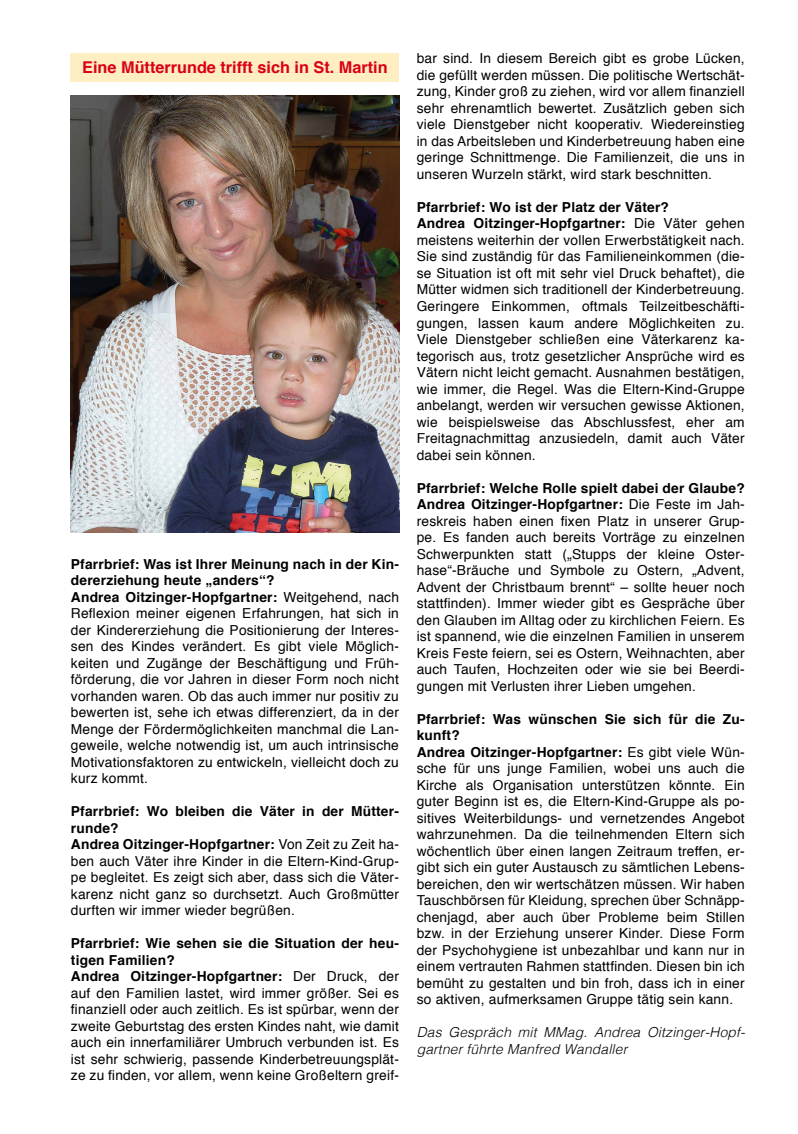
<style>
.page{position:relative;width:798px;height:1134px;background:#fff}
.page>*{position:absolute;margin:0;border:0;box-sizing:border-box;transform-origin:0 0}
.t1{font:700 16.25px "Helvetica";color:#da0015}
.t2{font:13.75px/16.5px "Helvetica";letter-spacing:.015em;color:#000}
.t3{font:italic 300 13.75px/16.5px "Helvetica";letter-spacing:.015em;color:#000}
.s1{font-weight:700}
</style>
<div class="page">
<div style="left:71px;top:53px;width:328px;height:29px;background:#ffeec2"></div>
<img style="left:71px;top:96px;width:328px;height:437px">
<p class="t1" style="left:82px;top:54px;width:307px">Eine Mütterrunde trifft sich in St. Martin</p>
<p class="t2" style="left:71px;top:556px;width:329px"><span class="s1">Pfarrbrief: Was ist Ihrer Meinung nach in der Kin&shy;dererziehung heute „anders“?<br>Andrea Oitzinger-Hopfgartner:</span> Weitgehend, nach Reflexion meiner eigenen Erfahrungen, hat sich in der Kindererziehung die Positionierung der Interes&shy;sen des Kindes verändert. Es gibt viele Möglich&shy;keiten und Zugänge der Beschäftigung und Früh&shy;förderung, die vor Jahren in dieser Form noch nicht vorhanden waren. Ob das auch immer nur positiv zu bewerten ist, sehe ich etwas differenziert, da in der Menge der Fördermöglichkeiten manchmal die Lan&shy;geweile, welche notwendig ist, um auch intrinsische Motivationsfaktoren zu entwickeln, vielleicht doch zu kurz kommt.</p>
<p class="t2" style="left:71px;top:804px;width:329px"><span class="s1">Pfarrbrief: Wo bleiben die Väter in der Mütter&shy;runde?<br>Andrea Oitzinger-Hopfgartner:</span> Von Zeit zu Zeit ha&shy;ben auch Väter ihre Kinder in die Eltern-Kind-Grup&shy;pe begleitet. Es zeigt sich aber, dass sich die Väter&shy;karenz nicht ganz so durchsetzt. Auch Großmütter durften wir immer wieder begrüßen.</p>
<p class="t2" style="left:71px;top:936px;width:329px"><span class="s1">Pfarrbrief: Wie sehen sie die Situation der heu&shy;tigen Familien?<br>Andrea Oitzinger-Hopfgartner:</span> Der Druck, der auf den Familien lastet, wird immer größer. Sei es finanziell oder auch zeitlich. Es ist spürbar, wenn der zweite Geburtstag des ersten Kindes naht, wie damit auch ein innerfamiliärer Umbruch verbunden ist. Es ist sehr schwierig, passende Kinderbetreuungsplät&shy;ze zu finden, vor allem, wenn keine Großeltern greif-</p>
<p class="t2" style="left:416px;top:51px;width:329px;text-align:justify">bar sind. In diesem Bereich gibt es grobe Lücken, die gefüllt werden müssen. Die politische Wertschät&shy;zung, Kinder groß zu ziehen, wird vor allem finanziell sehr ehrenamtlich bewertet. Zusätzlich geben sich viele Dienstgeber nicht kooperativ. Wiedereinstieg in das Arbeitsleben und Kinderbetreuung haben eine geringe Schnittmenge. Die Familienzeit, die uns in unseren Wurzeln stärkt, wird stark beschnitten.</p>
<p class="t2" style="left:416px;top:199px;width:329px"><span class="s1">Pfarrbrief: Wo ist der Platz der Väter?<br>Andrea Oitzinger-Hopfgartner:</span> Die Väter gehen meistens weiterhin der vollen Erwerbstätigkeit nach.<br>Sie sind zuständig für das Familieneinkommen (die&shy;se Situation ist oft mit sehr viel Druck behaftet), die Mütter widmen sich traditionell der Kinderbetreuung.<br>Geringere Einkommen, oftmals Teilzeitbeschäfti&shy;gungen, lassen kaum andere Möglichkeiten zu.<br>Viele Dienstgeber schließen eine Väterkarenz ka&shy;tegorisch aus, trotz gesetzlicher Ansprüche wird es Vätern nicht leicht gemacht. Ausnahmen bestätigen, wie immer, die Regel. Was die Eltern-Kind-Gruppe anbelangt, werden wir versuchen gewisse Aktionen, wie beispielsweise das Abschlussfest, eher am Freitagnachmittag anzusiedeln, damit auch Väter dabei sein können.</p>
<p class="t2" style="left:416px;top:480px;width:329px;text-align:justify"><span class="s1">Pfarrbrief: Welche Rolle spielt dabei der Glaube?<br>Andrea Oitzinger-Hopfgartner:</span> Die Feste im Jah&shy;reskreis haben einen fixen Platz in unserer Grup&shy;pe. Es fanden auch bereits Vorträge zu einzelnen Schwerpunkten statt („Stupps der kleine Oster&shy;hase“-Bräuche und Symbole zu Ostern, „Advent, Advent der Christbaum brennt“ – sollte heuer noch stattfinden). Immer wieder gibt es Gespräche über den Glauben im Alltag oder zu kirchlichen Feiern. Es ist spannend, wie die einzelnen Familien in unserem Kreis Feste feiern, sei es Ostern, Weihnachten, aber auch Taufen, Hochzeiten oder wie sie bei Beerdi&shy;gungen mit Verlusten ihrer Lieben umgehen.</p>
<p class="t2" style="left:416px;top:711px;width:329px"><span class="s1">Pfarrbrief: Was wünschen Sie sich für die Zu&shy;kunft?<br>Andrea Oitzinger-Hopfgartner:</span> Es gibt viele Wün&shy;sche für uns junge Familien, wobei uns auch die Kirche als Organisation unterstützen könnte. Ein guter Beginn ist es, die Eltern-Kind-Gruppe als po&shy;sitives Weiterbildungs- und vernetzendes Angebot wahrzunehmen. Da die teilnehmenden Eltern sich wöchentlich über einen langen Zeitraum treffen, er&shy;gibt sich ein guter Austausch zu sämtlichen Lebens&shy;bereichen, den wir wertschätzen müssen. Wir haben Tauschbörsen für Kleidung, sprechen über Schnäpp&shy;chenjagd, aber auch über Probleme beim Stillen bzw. in der Erziehung unserer Kinder. Diese Form der Psychohygiene ist unbezahlbar und kann nur in einem vertrauten Rahmen stattfinden. Diesen bin ich bemüht zu gestalten und bin froh, dass ich in einer so aktiven, aufmerksamen Gruppe tätig sein kann.</p>
<p class="t3" style="left:416px;top:1023px;width:330px">Das Gespräch mit MMag. Andrea Oitzinger-Hopf&shy;gartner führte Manfred Wandaller</p>
</div>
